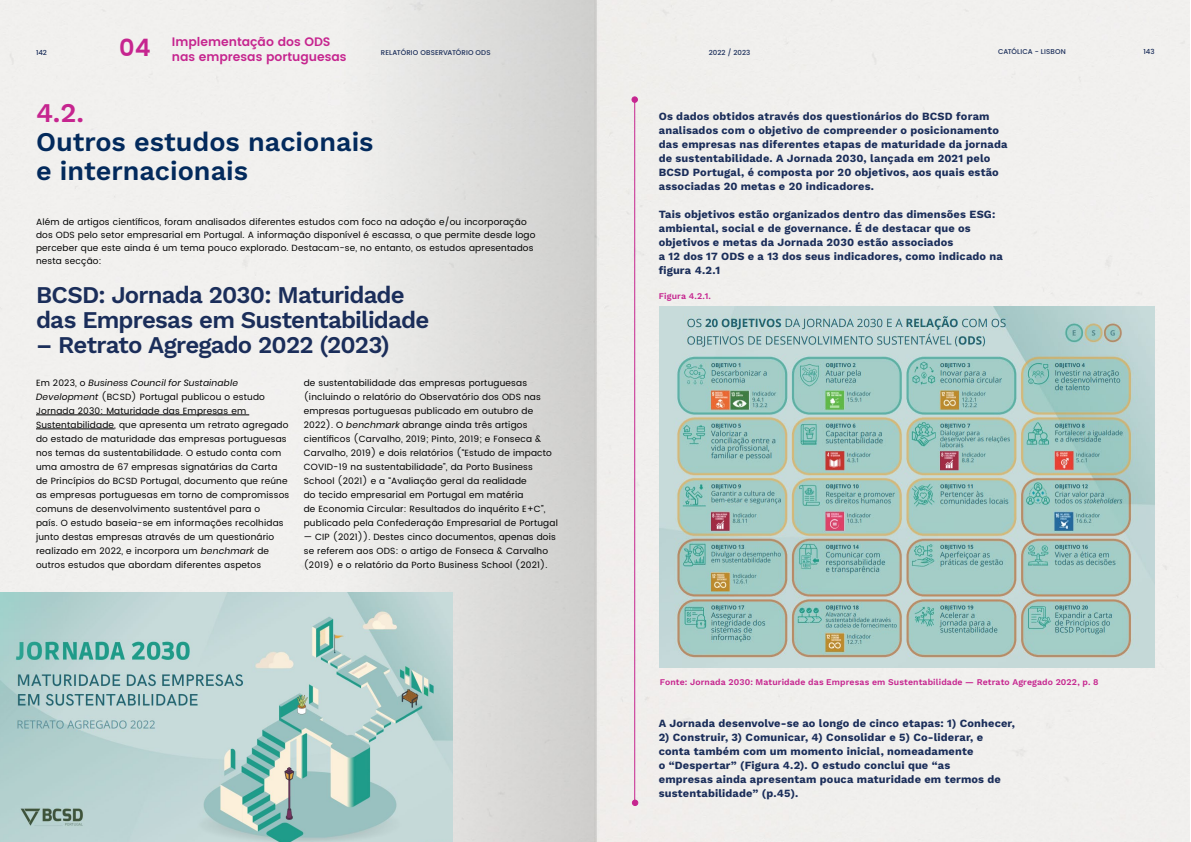
<style>
.page{position:relative;width:1191px;height:842px;background:#fff}
.page>*{position:absolute;margin:0;border:0;box-sizing:border-box;transform-origin:0 0}
.t1{font:600 27px/29px "Work Sans";color:#032a5c}
.t2{font:600 27px "Work Sans";color:#c6258f}
.t3{font:600 24px/24.8px "Work Sans";letter-spacing:-.035em;color:#1b2e5a}
.t4{font:600 12.3px/14.3px "Poppins";color:#c6258f}
.t5{font:700 11px/14px "Work Sans";letter-spacing:.015em;color:#1b2e5a}
.t6{font:9px/14px "Poppins";letter-spacing:.02em;color:#000}
.t7{font:600 8.7px "Work Sans";letter-spacing:.015em;color:#c6258f}
.t8{font:500 7px "Poppins";letter-spacing:.01em;color:#1b2e5a}
.s1{font-size:24px}
.s2{font-style:italic}
</style>
<div class="page">
<img style="left:0;top:0;width:1189px;height:842px">
<div style="left:631px;top:96px;width:7px;height:7px;border:1px solid #c6258f;border-radius:50%"></div>
<div style="left:632px;top:799px;width:6px;height:7px;border:1px solid #c6258f;border-radius:50%"></div>
<hr style="left:634px;top:100px;width:1px;height:703px;background:#c6258f">
<img style="left:0;top:593px;width:453px;height:249px">
<img style="left:659px;top:306px;width:496px;height:361px">
<hr style="left:36px;top:415px;width:213px;height:1px;background:#000">
<hr style="left:36px;top:429px;width:78px;height:1px;background:#000">
<h3 class="t4" style="left:172px;top:35px;width:176px;text-indent:-52px"><span class="s1">04</span> Implementação dos ODS nas empresas portuguesas</h3>
<p class="t8" style="left:36px;top:47px;width:12px">142</p>
<p class="t8" style="left:381px;top:48px;width:111px">RELATÓRIO OBSERVATÓRIO ODS</p>
<p class="t8" style="left:708px;top:48px;width:43px">2022 / 2023</p>
<p class="t8" style="left:998px;top:47px;width:69px">CATÓLICA - LISBON</p>
<p class="t8" style="left:1143px;top:46px;width:13px">143</p>
<h1 class="t2" style="left:36px;top:92px;width:50px">4.2.</h1>
<h1 class="t1" style="left:36px;top:126px;width:339px">Outros estudos nacionais e internacionais</h1>
<p class="t6" style="left:36px;top:216px;width:501px;line-height:13px">Além de artigos científicos, foram analisados diferentes estudos com foco na adoção e/ou incorporação dos ODS pelo setor empresarial em Portugal. A informação disponível é escassa, o que permite desde logo perceber que este ainda é um tema pouco explorado. Destacam-se, no entanto, os estudos apresentados nesta secção:</p>
<h2 class="t3" style="left:36px;top:281px;width:395px">BCSD: Jornada 2030: Maturidade das Empresas em Sustentabilidade</h2>
<h2 class="t3" style="left:36px;top:331px;width:355px">– Retrato Agregado 2022 (2023)</h2>
<p class="t6" style="left:36px;top:376px;width:255px">Em 2023, o <span class="s2">Business Council for Sustainable Development</span> (BCSD) Portugal publicou o estudo Jornada 2030: Maturidade das Empresas em Sustentabilidade, que apresenta um retrato agregado do estado de maturidade das empresas portuguesas nos temas da sustentabilidade. O estudo conta com uma amostra de 67 empresas signatárias da Carta de Princípios do BCSD Portugal, documento que reúne as empresas portuguesas em torno de compromissos comuns de desenvolvimento sustentável para o<br>país. O estudo baseia-se em informações recolhidas junto destas empresas através de um questionário realizado em 2022, e incorpora um <span class="s2">benchmark</span> de outros estudos que abordam diferentes aspetos</p>
<p class="t6" style="left:304px;top:376px;width:256px">de sustentabilidade das empresas portuguesas (incluindo o relatório do Observatório dos ODS nas empresas portuguesas publicado em outubro de 2022). O <span class="s2">benchmark</span> abrange ainda três artigos científicos (Carvalho, 2019; Pinto, 2019; e Fonseca &amp; Carvalho, 2019) e dois relatórios (“Estudo de impacto COVID-19 na sustentabilidade”, da Porto Business School (2021) e a “Avaliação geral da realidade<br>do tecido empresarial em Portugal em matéria<br>de Economia Circular: Resultados do inquérito E+C”, publicado pela Confederação Empresarial de Portugal</p>
<p class="t6" style="left:304px;top:530px;width:254px">— CIP (2021)). Destes cinco documentos, apenas dois se referem aos ODS: o artigo de Fonseca &amp; Carvalho (2019) e o relatório da Porto Business School (2021).</p>
<p class="t5" style="left:659px;top:109px;width:350px">Os dados obtidos através dos questionários do BCSD foram analisados com o objetivo de compreender o posicionamento das empresas nas diferentes etapas de maturidade da jornada de sustentabilidade. A Jornada 2030, lançada em 2021 pelo BCSD Portugal, é composta por 20 objetivos, aos quais estão associadas 20 metas e 20 indicadores.</p>
<p class="t5" style="left:659px;top:207px;width:346px">Tais objetivos estão organizados dentro das dimensões ESG: ambiental, social e de governance. É de destacar que os objetivos e metas da Jornada 2030 estão associados<br>a 12 dos 17 ODS e a 13 dos seus indicadores, como indicado na figura 4.2.1</p>
<p class="t7" style="left:659px;top:290px;width:54px">Figura 4.2.1.</p>
<p class="t7" style="left:660px;top:675px;width:440px">Fonte: Jornada 2030: Maturidade das Empresas em Sustentabilidade — Retrato Agregado 2022, p. 8</p>
<p class="t5" style="left:659px;top:716px;width:358px">A Jornada desenvolve-se ao longo de cinco etapas: 1) Conhecer,</p>
<p class="t5" style="left:659px;top:730px;width:344px">2) Construir, 3) Comunicar, 4) Consolidar e 5) Co-liderar, e conta também com um momento inicial, nomeadamente<br>o “Despertar” (Figura 4.2). O estudo conclui que “as empresas ainda apresentam pouca maturidade em termos de sustentabilidade” (p.45).</p>
</div>
